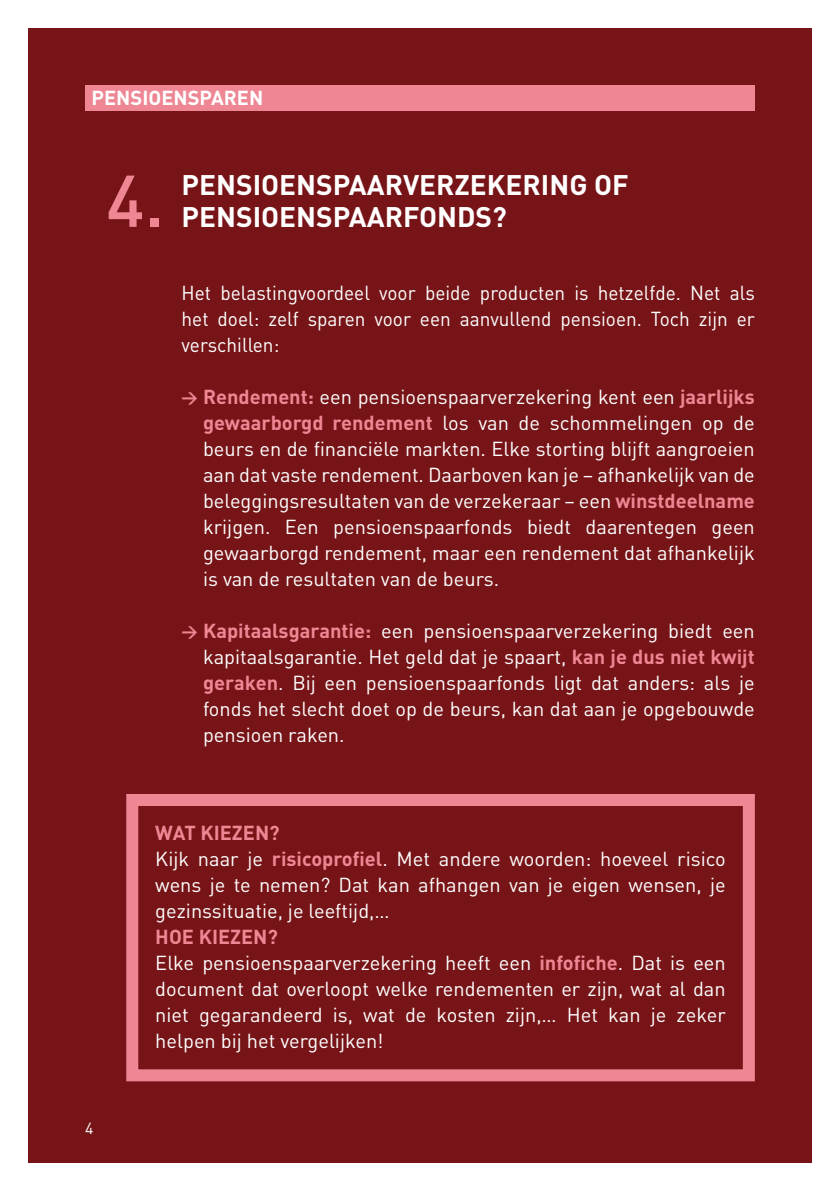
<style>
.page{position:relative;width:840px;height:1191px;background:#fff}
.page>*{position:absolute;margin:0;border:0;box-sizing:border-box;transform-origin:0 0}
.t1{font:500 72px "DIN";color:#ee8694}
.t2{font:700 28px "DIN";letter-spacing:.105em;color:#fff}
.t3{font:20px/26px "DIN";color:#fff;text-align:justify}
.t4{font:20px/26px "DIN";color:#fff;text-align:justify;scale:.95 1}
.t5{font:700 20px "DIN";color:#fff}
.t6{font:16px "DIN";color:#fff}
.s1{font-weight:700;font-size:16px;color:#ee8694}
.s2{font-weight:700;color:#ee8694}
</style>
<div class="page">
<div style="left:28px;top:28px;width:783px;height:1134px;background:#771417"></div>
<div style="left:85px;top:85px;width:669px;height:25px;background:#ee8694"></div>
<div style="left:126px;top:794px;width:628px;height:287px;border:12px solid #ee8694"></div>
<p class="t5" style="left:91px;top:84px;width:173px">pensioensparen</p>
<h1 class="t1" style="left:106px;top:155px;width:60px">4.</h1>
<h2 class="t2" style="left:181px;top:166px;width:448px">Pensioenspaarverzekering of</h2>
<h2 class="t2" style="left:181px;top:198px;width:326px">pensioenspaarfonds?</h2>
<p class="t4" style="left:181px;top:279px;width:604px">Het belastingvoordeel voor beide producten is hetzelfde. Net als het doel: zelf sparen voor een aanvullend pensioen. Toch zijn er verschillen:</p>
<p class="t3" style="left:203px;top:383px;width:553px;text-indent:-21px"><span class="s1">&gt;</span> <span class="s2">Rendement:</span> een pensioenspaarverzekering kent een <span class="s2">jaarlijks gewaarborgd rendement</span> los van de schommelingen op de beurs en de financiële markten. Elke storting blijft aangroeien aan dat vaste rendement. Daarboven kan je – afhankelijk van de beleggingsresultaten van de verzekeraar – een <span class="s2">winstdeelname </span>krijgen. Een pensioenspaarfonds biedt daarentegen geen gewaarborgd rendement, maar een rendement dat afhankelijk is van de resultaten van de beurs.</p>
<p class="t3" style="left:203px;top:617px;width:553px;text-indent:-21px"><span class="s1">&gt;</span> <span class="s2">Kapitaalsgarantie:</span> een pensioenspaarverzekering biedt een kapitaalsgarantie. Het geld dat je spaart, <span class="s2">kan je dus niet kwijt geraken</span>. Bij een pensioenspaarfonds ligt dat anders: als je fonds het slecht doet op de beurs, kan dat aan je opgebouwde pensioen raken.</p>
<p class="t6" style="left:85px;top:1118px;width:10px">4</p>
<p class="t3" style="left:155px;top:819px;width:571px;text-align:left"><span class="s2">Wat kiezen?<br></span>Kijk naar je <span class="s2">risicoprofiel</span>. Met andere woorden: hoeveel risico wens je te nemen? Dat kan afhangen van je eigen wensen, je gezinssituatie, je leeftijd,…</p>
<p class="t3" style="left:155px;top:923px;width:571px;text-align:left"><span class="s2">Hoe kiezen?<br></span>Elke pensioenspaarverzekering heeft een <span class="s2">infofiche</span>. Dat is een document dat overloopt welke rendementen er zijn, wat al dan niet gegarandeerd is, wat de kosten zijn,… Het kan je zeker helpen bij het vergelijken!</p>
</div>
